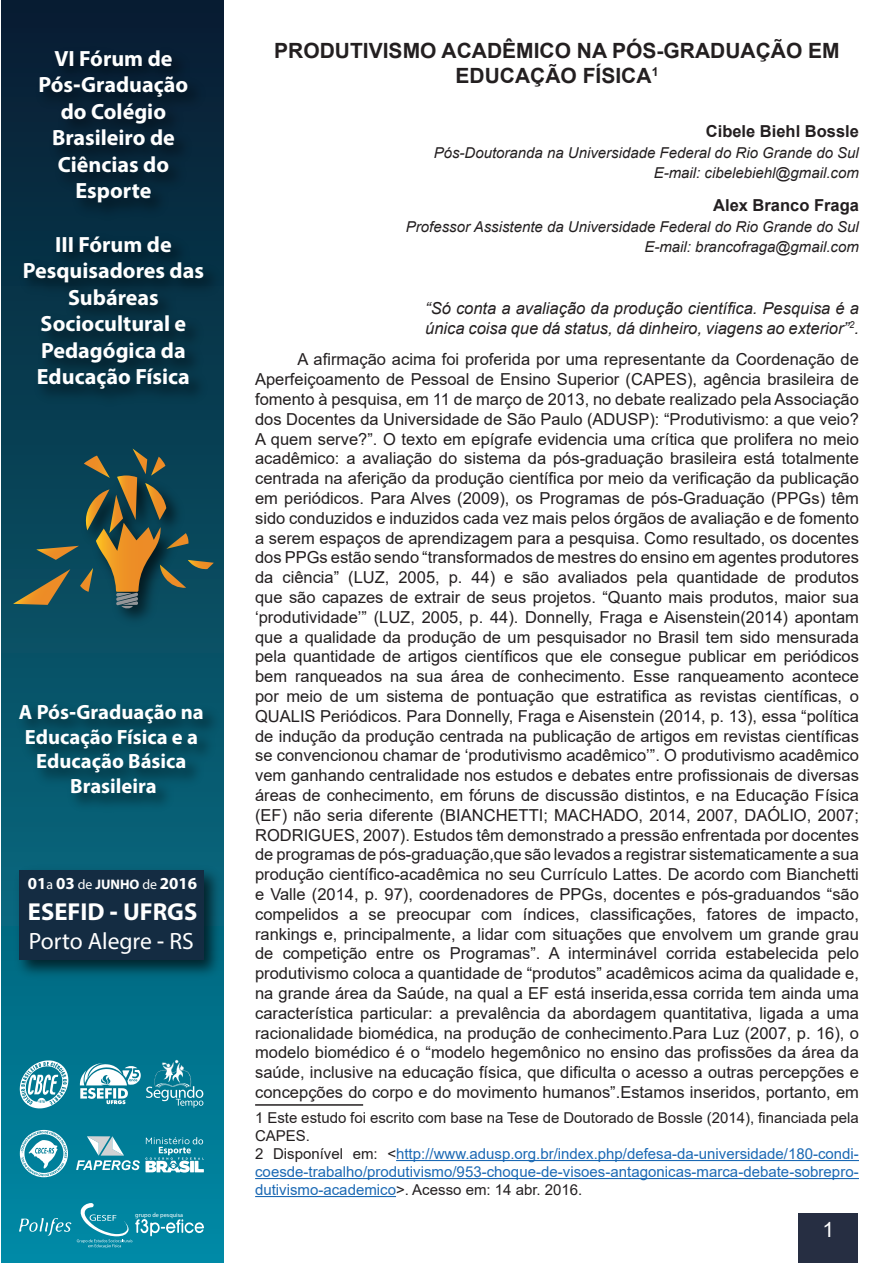
<style>
.page{position:relative;width:893px;height:1263px;background:#fff}
.page>*{position:absolute;margin:0;border:0;box-sizing:border-box;transform-origin:0 0}
.t1{font:700 24.6px "Myriad Hebrew";color:#fff}
.t2{font:23.55px "Myriad Hebrew";color:#fff}
.t3{font:700 22.05px/26.5px "Myriad Hebrew";color:#fff;text-align:center}
.t4{font:700 21px/25.2px "Arial";color:#231f20;text-align:center}
.t5{font:21px "Arial";color:#fff}
.t6{font:700 20.7px/24.8px "Myriad Hebrew";color:#fff;text-align:center}
.t7{font:700 16.8px "Myriad Hebrew";color:#fff}
.t8{font:16.5px/19.8px "Arial";color:#231f20;text-align:justify}
.t9{font:italic 16.5px/19.8px "Arial";color:#231f20}
.t10{font:700 16.5px "Arial";color:#231f20}
.t11{font:15px/18px "Arial";color:#1b69b4}
.t12{font:italic 15px/20.7px "Arial";color:#231f20;text-align:right}
.t13{font:6.15px "Myriad Pro";color:#fff}
.s1{font-weight:400;font-size:13.8px}
.s2{font-size:13.8px}
.s3{color:#231f20}
</style>
<div class="page">
<div style="left:2px;top:0;width:222px;height:1263px;background:linear-gradient(to bottom,#0a1a2d,#0287a0)"></div>
<img style="left:14px;top:225px;width:210px;height:190px">
<img style="left:30px;top:39px;width:182px;height:190px">
<img style="left:10px;top:693px;width:214px;height:131px">
<img style="left:10px;top:862px;width:214px;height:121px">
<div style="left:19px;top:870px;width:184px;height:90px;background:#142c42"></div>
<img style="left:77px;top:609px;width:113px;height:23px">
<svg style="left:13px;top:448px;width:201px;height:161px;background:#30514e"></svg>
<svg style="left:20px;top:1060px;width:48px;height:48px"></svg>
<svg style="left:76px;top:1136px;width:128px;height:36px;background:#4ba3b5"></svg>
<svg style="left:19px;top:1203px;width:185px;height:45px;background:#1b93ac"></svg>
<svg style="left:20px;top:1130px;width:48px;height:47px"></svg>
<svg style="left:80px;top:1060px;width:123px;height:47px"></svg>
<div style="left:799px;top:1212px;width:59px;height:51px;background:#262e42"></div>
<hr style="left:255px;top:1104px;width:108px;height:2px;background:#231f20">
<hr style="left:396px;top:1160px;width:463px;height:1px;background:#1b69b4">
<hr style="left:255px;top:1178px;width:604px;height:1px;background:#1b69b4">
<hr style="left:255px;top:1196px;width:141px;height:1px;background:#1b69b4">
<h3 class="t3" style="left:39px;top:46px;width:151px">VI Fórum de<br>Pós-Graduação do Colégio<br>Brasileiro de<br>Ciências do<br>Esporte</h3>
<h3 class="t3" style="left:23px;top:232px;width:183px">III Fórum de<br>Pesquisadores das<br>Subáreas<br>Sociocultural e<br>Pedagógica da<br>Educação Física</h3>
<p class="t6" style="left:19px;top:701px;width:186px">A Pós-Graduação na<br>Educação Física e a<br>Educação Básica<br>Brasileira</p>
<p class="t7" style="left:28px;top:874px;width:171px">01<span class="s1">a</span> 03 <span class="s1">de</span> <span class="s2">JUNHO</span> <span class="s1">de</span> 2016</p>
<h1 class="t1" style="left:28px;top:898px;width:171px">ESEFID - UFRGS</h1>
<h2 class="t2" style="left:29px;top:928px;width:167px">Porto Alegre - RS</h2>
<p class="t13" style="left:135px;top:1211px;width:49px">grupo de pesquisa</p>
<p class="t4" style="left:274px;top:38px;width:567px">PRODUTIVISMO ACADÊMICO NA PÓS-GRADUAÇÃO EM<br>EDUCAÇÃO FÍSICA<sup>1</sup></p>
<p class="t10" style="left:706px;top:119px;width:155px">Cibele Biehl Bossle</p>
<p class="t12" style="left:434px;top:142px;width:427px">Pós-Doutoranda na Universidade Federal do Rio Grande do Sul<br>E-mail: cibelebiehl@gmail.com</p>
<p class="t10" style="left:713px;top:193px;width:147px">Alex Branco Fraga</p>
<p class="t12" style="left:406px;top:216px;width:454px">Professor Assistente da Universidade Federal do Rio Grande do Sul<br>E-mail: brancofraga@gmail.com</p>
<p class="t9" style="left:425px;top:298px;width:435px">“Só conta a avaliação da produção científica. Pesquisa é a única coisa que dá status, dá dinheiro, viagens ao exterior”<sup>2</sup>.</p>
<p class="t8" style="left:255px;top:349px;width:605px;text-indent:43px">A afirmação acima foi proferida por uma representante da Coordenação de Aperfeiçoamento de Pessoal de Ensino Superior (CAPES), agência brasileira de fomento à pesquisa, em 11 de março de 2013, no debate realizado pela Associação dos Docentes da Universidade de São Paulo (ADUSP): “Produtivismo: a que veio?<br>A quem serve?”. O texto em epígrafe evidencia uma crítica que prolifera no meio acadêmico: a avaliação do sistema da pós-graduação brasileira está totalmente centrada na aferição da produção científica por meio da verificação da publicação em periódicos. Para Alves (2009), os Programas de pós-Graduação (PPGs) têm sido conduzidos e induzidos cada vez mais pelos órgãos de avaliação e de fomento a serem espaços de aprendizagem para a pesquisa. Como resultado, os docentes dos PPGs estão sendo “transformados de mestres do ensino em agentes produtores da ciência” (LUZ, 2005, p. 44) e são avaliados pela quantidade de produtos que são capazes de extrair de seus projetos. “Quanto mais produtos, maior sua ‘produtividade’” (LUZ, 2005, p. 44). Donnelly, Fraga e Aisenstein(2014) apontam que a qualidade da produção de um pesquisador no Brasil tem sido mensurada pela quantidade de artigos científicos que ele consegue publicar em periódicos bem ranqueados na sua área de conhecimento. Esse ranqueamento acontece por meio de um sistema de pontuação que estratifica as revistas científicas, o QUALIS Periódicos. Para Donnelly, Fraga e Aisenstein (2014, p. 13), essa “política de indução da produção centrada na publicação de artigos em revistas científicas se convencionou chamar de ‘produtivismo acadêmico’”. O produtivismo acadêmico vem ganhando centralidade nos estudos e debates entre profissionais de diversas áreas de conhecimento, em fóruns de discussão distintos, e na Educação Física (EF) não seria diferente (BIANCHETTI; MACHADO, 2014, 2007, DAÓLIO, 2007; RODRIGUES, 2007). Estudos têm demonstrado a pressão enfrentada por docentes de programas de pós-graduação,que são levados a registrar sistematicamente a sua produção científico-acadêmica no seu Currículo Lattes. De acordo com Bianchetti e Valle (2014, p. 97), coordenadores de PPGs, docentes e pós-graduandos “são compelidos a se preocupar com índices, classificações, fatores de impacto, rankings e, principalmente, a lidar com situações que envolvem um grande grau de competição entre os Programas”. A interminável corrida estabelecida pelo produtivismo coloca a quantidade de “produtos” acadêmicos acima da qualidade e, na grande área da Saúde, na qual a EF está inserida,essa corrida tem ainda uma característica particular: a prevalência da abordagem quantitativa, ligada a uma racionalidade biomédica, na produção de conhecimento.Para Luz (2007, p. 16), o modelo biomédico é o “modelo hegemônico no ensino das profissões da área da saúde, inclusive na educação física, que dificulta o acesso a outras percepções e concepções do corpo e do movimento humanos”.Estamos inseridos, portanto, em</p>
<p class="t11" style="left:255px;top:1108px;width:605px"><span class="s3">1 Este estudo foi escrito com base na Tese de Doutorado de Bossle (2014), financiada pela CAPES.<br>2 Disponível em: &lt;</span>http://www.adusp.org.br/index.php/defesa-da-universidade/180-condi&shy;coesde-trabalho/produtivismo/953-choque-de-visoes-antagonicas-marca-debate-sobrepro&shy;dutivismo-academico<span class="s3">&gt;. Acesso em: 14 abr. 2016.</span></p>
<p class="t5" style="left:822px;top:1215px;width:13px">1</p>
</div>
